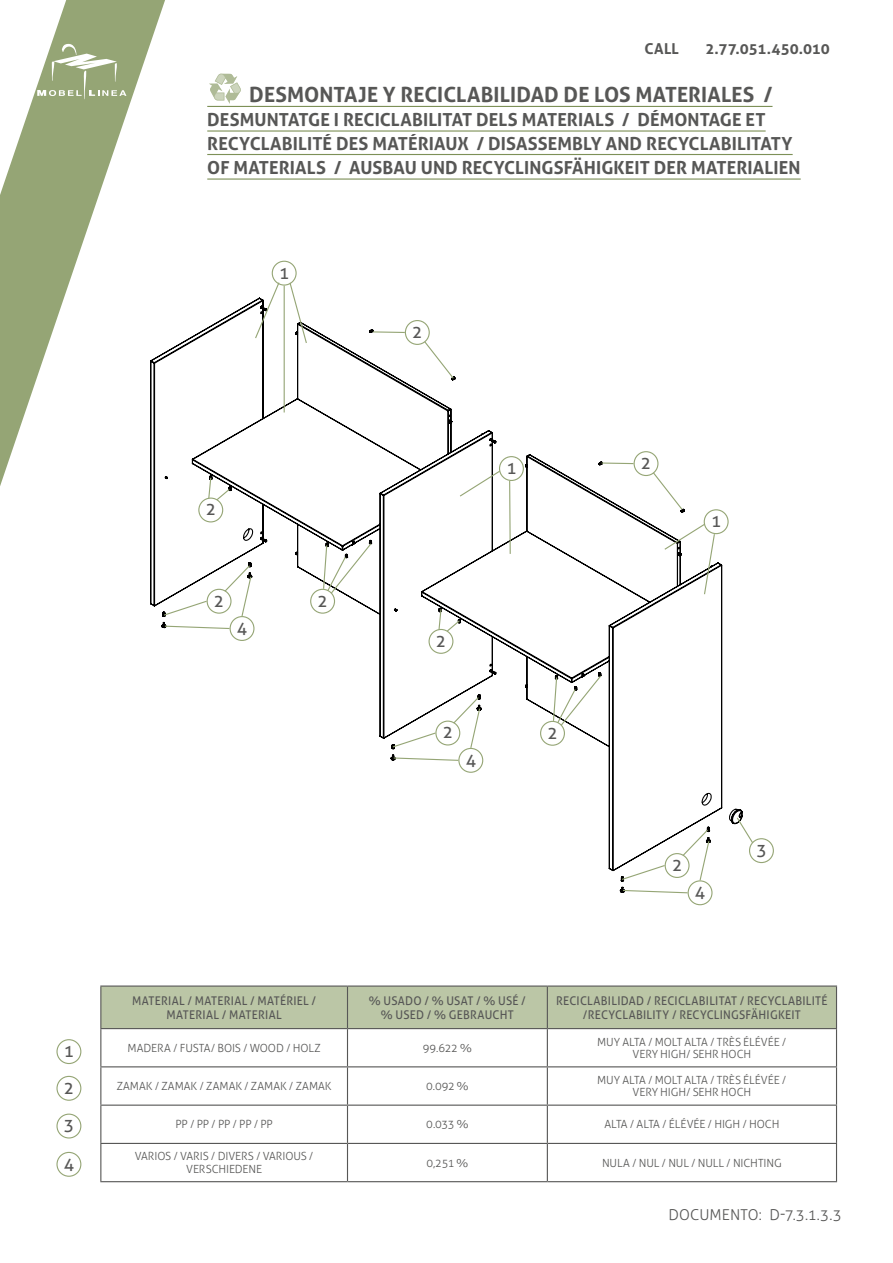
<style>
.page{position:relative;width:893px;height:1263px;background:#fff}
.page>*{position:absolute;margin:0;border:0;box-sizing:border-box;transform-origin:0 0}
.t1{font:700 21px "Aller";letter-spacing:.005em;color:#575756}
.t2{font:700 18px/24px "Aller";letter-spacing:.005em;color:#575756}
.t3{font:17.1px "Aller";color:#575756}
.t4{font:300 15px "Aller";color:#575756}
.t5{font:700 15px "Aller";letter-spacing:.005em;color:#575756}
.t6{font:12px/13.5px "Aller";letter-spacing:.025em;color:#575756;text-align:center;scale:.95 1}
.t7{font:300 11.25px/12px "Aller";letter-spacing:-.01em;color:#575756;text-align:center}
</style>
<div class="page">
<svg style="left:0;top:0;width:165px;height:486px"></svg>
<svg style="left:37px;top:44px;width:89px;height:55px"></svg>
<div style="left:101px;top:987px;width:735px;height:41px;background:#bbc6a6"></div>
<hr style="left:347px;top:1029px;width:1px;height:37px;background:#575756">
<hr style="left:347px;top:1067px;width:1px;height:37px;background:#575756">
<hr style="left:347px;top:1106px;width:1px;height:37px;background:#575756">
<hr style="left:347px;top:1144px;width:1px;height:37px;background:#575756">
<hr style="left:100px;top:1029px;width:1px;height:37px;background:#575756">
<hr style="left:100px;top:1066px;width:247px;height:1px;background:#575756">
<hr style="left:100px;top:1067px;width:1px;height:37px;background:#575756">
<hr style="left:347px;top:1066px;width:200px;height:1px;background:#575756">
<hr style="left:100px;top:1104px;width:247px;height:2px;background:#575756">
<hr style="left:100px;top:1106px;width:1px;height:37px;background:#575756">
<hr style="left:347px;top:1104px;width:200px;height:2px;background:#575756">
<hr style="left:100px;top:1143px;width:247px;height:1px;background:#575756">
<hr style="left:100px;top:1144px;width:1px;height:37px;background:#575756">
<hr style="left:347px;top:1143px;width:200px;height:1px;background:#575756">
<hr style="left:100px;top:1181px;width:247px;height:1px;background:#575756">
<hr style="left:347px;top:1181px;width:200px;height:1px;background:#575756">
<hr style="left:547px;top:1029px;width:1px;height:37px;background:#575756">
<hr style="left:836px;top:1029px;width:1px;height:37px;background:#575756">
<hr style="left:547px;top:1066px;width:290px;height:1px;background:#575756">
<hr style="left:547px;top:1067px;width:1px;height:37px;background:#575756">
<hr style="left:836px;top:1067px;width:1px;height:37px;background:#575756">
<hr style="left:547px;top:1104px;width:290px;height:2px;background:#575756">
<hr style="left:547px;top:1106px;width:1px;height:37px;background:#575756">
<hr style="left:836px;top:1106px;width:1px;height:37px;background:#575756">
<hr style="left:547px;top:1143px;width:290px;height:1px;background:#575756">
<hr style="left:547px;top:1144px;width:1px;height:37px;background:#575756">
<hr style="left:836px;top:1144px;width:1px;height:37px;background:#575756">
<hr style="left:547px;top:1181px;width:290px;height:1px;background:#575756">
<hr style="left:100px;top:985px;width:247px;height:2px;background:#575756">
<hr style="left:100px;top:987px;width:1px;height:41px;background:#575756">
<hr style="left:347px;top:985px;width:200px;height:2px;background:#575756">
<hr style="left:347px;top:987px;width:1px;height:41px;background:#575756">
<hr style="left:547px;top:985px;width:290px;height:2px;background:#575756">
<hr style="left:547px;top:987px;width:1px;height:41px;background:#575756">
<hr style="left:836px;top:987px;width:1px;height:41px;background:#575756">
<hr style="left:100px;top:1028px;width:247px;height:1px;background:#575756">
<hr style="left:347px;top:1028px;width:200px;height:1px;background:#575756">
<hr style="left:547px;top:1028px;width:290px;height:1px;background:#575756">
<hr style="left:207px;top:106px;width:565px;height:1px;background:#7d9057">
<hr style="left:207px;top:130px;width:559px;height:2px;background:#7d9057">
<hr style="left:207px;top:154px;width:586px;height:1px;background:#7d9057">
<hr style="left:207px;top:178px;width:594px;height:2px;background:#7d9057">
<svg style="left:149px;top:297px;width:594px;height:598px"></svg>
<div style="left:56px;top:1039px;width:25px;height:25px;border:1px solid #95a575;border-radius:50%"></div>
<div style="left:56px;top:1152px;width:25px;height:25px;border:1px solid #95a575;border-radius:50%"></div>
<div style="left:56px;top:1076px;width:25px;height:25px;border:1px solid #95a575;border-radius:50%"></div>
<div style="left:56px;top:1113px;width:25px;height:25px;border:1px solid #95a575;border-radius:50%"></div>
<svg style="left:209px;top:74px;width:32px;height:30px"></svg>
<div style="left:749px;top:838px;width:25px;height:25px;border:1px solid #95a575;border-radius:50%"></div>
<div style="left:704px;top:509px;width:25px;height:25px;border:1px solid #95a575;border-radius:50%"></div>
<svg style="left:736px;top:816px;width:18px;height:28px"></svg>
<div style="left:665px;top:853px;width:25px;height:25px;border:1px solid #95a575;border-radius:50%"></div>
<div style="left:688px;top:880px;width:24px;height:25px;border:1px solid #95a575;border-radius:50%"></div>
<svg style="left:621px;top:864px;width:45px;height:17px"></svg>
<svg style="left:681px;top:828px;width:29px;height:54px"></svg>
<svg style="left:622px;top:889px;width:67px;height:5px"></svg>
<div style="left:435px;top:720px;width:25px;height:25px;border:1px solid #95a575;border-radius:50%"></div>
<div style="left:458px;top:748px;width:25px;height:25px;border:1px solid #95a575;border-radius:50%"></div>
<svg style="left:391px;top:732px;width:46px;height:16px"></svg>
<svg style="left:452px;top:696px;width:29px;height:53px"></svg>
<svg style="left:393px;top:757px;width:66px;height:4px"></svg>
<div style="left:207px;top:589px;width:25px;height:25px;border:1px solid #95a575;border-radius:50%"></div>
<div style="left:230px;top:616px;width:24px;height:25px;border:1px solid #95a575;border-radius:50%"></div>
<svg style="left:163px;top:600px;width:45px;height:16px"></svg>
<svg style="left:223px;top:564px;width:29px;height:53px"></svg>
<svg style="left:164px;top:625px;width:67px;height:5px"></svg>
<svg style="left:663px;top:523px;width:53px;height:72px"></svg>
<div style="left:499px;top:456px;width:25px;height:25px;border:1px solid #95a575;border-radius:50%"></div>
<svg style="left:458px;top:470px;width:43px;height:28px"></svg>
<svg style="left:508px;top:480px;width:3px;height:75px"></svg>
<div style="left:272px;top:261px;width:25px;height:25px;border:1px solid #95a575;border-radius:50%"></div>
<hr style="left:284px;top:286px;width:1px;height:126px;background:#95a575">
<svg style="left:289px;top:281px;width:19px;height:63px"></svg>
<svg style="left:254px;top:281px;width:26px;height:58px"></svg>
<div style="left:405px;top:320px;width:25px;height:25px;border:1px solid #95a575;border-radius:50%"></div>
<svg style="left:423px;top:340px;width:32px;height:40px"></svg>
<svg style="left:372px;top:331px;width:34px;height:3px"></svg>
<div style="left:634px;top:451px;width:24px;height:25px;border:1px solid #95a575;border-radius:50%"></div>
<svg style="left:652px;top:471px;width:32px;height:40px"></svg>
<svg style="left:601px;top:462px;width:34px;height:3px"></svg>
<div style="left:198px;top:497px;width:25px;height:25px;border:1px solid #95a575;border-radius:50%"></div>
<svg style="left:208px;top:477px;width:23px;height:24px"></svg>
<div style="left:428px;top:629px;width:25px;height:25px;border:1px solid #95a575;border-radius:50%"></div>
<svg style="left:438px;top:608px;width:23px;height:25px"></svg>
<div style="left:310px;top:589px;width:25px;height:25px;border:1px solid #95a575;border-radius:50%"></div>
<svg style="left:322px;top:542px;width:50px;height:53px"></svg>
<div style="left:540px;top:721px;width:25px;height:25px;border:1px solid #95a575;border-radius:50%"></div>
<svg style="left:552px;top:674px;width:50px;height:53px"></svg>
<h3 class="t5" style="left:644px;top:39px;width:36px">CALL</h3>
<h3 class="t5" style="left:705px;top:39px;width:126px">2.77.051.450.010</h3>
<h1 class="t1" style="left:249px;top:81px;width:524px">DESMONTAJE Y RECICLABILIDAD DE LOS MATERIALES /</h1>
<h2 class="t2" style="left:207px;top:108px;width:595px">DESMUNTATGE I RECICLABILITAT DELS MATERIALS / DÉMONTAGE ET<br>RECYCLABILITÉ DES MATÉRIAUX / DISASSEMBLY AND RECYCLABILITATY<br>OF MATERIALS / AUSBAU UND RECYCLINGSFÄHIGKEIT DER MATERIALIEN</h2>
<h3 class="t3" style="left:279px;top:262px;width:12px">1</h3>
<h3 class="t3" style="left:412px;top:321px;width:12px">2</h3>
<h3 class="t3" style="left:64px;top:1040px;width:12px">1</h3>
<h3 class="t3" style="left:64px;top:1077px;width:12px">2</h3>
<h3 class="t3" style="left:64px;top:1115px;width:12px">3</h3>
<h3 class="t3" style="left:64px;top:1153px;width:12px">4</h3>
<h3 class="t3" style="left:206px;top:499px;width:12px">2</h3>
<h3 class="t3" style="left:214px;top:590px;width:12px">2</h3>
<h3 class="t3" style="left:237px;top:617px;width:12px">4</h3>
<h3 class="t3" style="left:317px;top:590px;width:12px">2</h3>
<h3 class="t3" style="left:506px;top:457px;width:12px">1</h3>
<h3 class="t3" style="left:436px;top:630px;width:12px">2</h3>
<h3 class="t3" style="left:443px;top:722px;width:12px">2</h3>
<h3 class="t3" style="left:466px;top:749px;width:12px">4</h3>
<h3 class="t3" style="left:547px;top:722px;width:12px">2</h3>
<h3 class="t3" style="left:641px;top:452px;width:12px">2</h3>
<h3 class="t3" style="left:711px;top:511px;width:12px">1</h3>
<h3 class="t3" style="left:672px;top:854px;width:12px">2</h3>
<h3 class="t3" style="left:695px;top:882px;width:12px">4</h3>
<h3 class="t3" style="left:756px;top:839px;width:12px">3</h3>
<p class="t6" style="left:132px;top:994px;width:195px">MATERIAL / MATERIAL / MATÉRIEL /<br>MATERIAL / MATERIAL</p>
<p class="t6" style="left:369px;top:994px;width:167px">% USADO / % USAT / % USÉ / % USED / % GEBRAUCHT</p>
<p class="t6" style="left:556px;top:994px;width:287px">RECICLABILIDAD / RECICLABILITAT / RECYCLABILITÉ /RECYCLABILITY / RECYCLINGSFÄHIGKEIT</p>
<p class="t7" style="left:128px;top:1042px;width:195px">MADERA / FUSTA/ BOIS / WOOD / HOLZ</p>
<p class="t7" style="left:423px;top:1042px;width:51px">99.622 %</p>
<p class="t7" style="left:597px;top:1036px;width:191px">MUY ALTA / MOLT ALTA / TRÈS ÉLÉVÉE /<br>VERY HIGH/ SEHR HOCH</p>
<p class="t7" style="left:117px;top:1080px;width:216px">ZAMAK / ZAMAK / ZAMAK / ZAMAK / ZAMAK</p>
<p class="t7" style="left:426px;top:1080px;width:44px">0.092 %</p>
<p class="t7" style="left:597px;top:1074px;width:191px">MUY ALTA / MOLT ALTA / TRÈS ÉLÉVÉE /<br>VERY HIGH/ SEHR HOCH</p>
<p class="t7" style="left:176px;top:1118px;width:99px">PP / PP / PP / PP / PP</p>
<p class="t7" style="left:426px;top:1118px;width:44px">0.033 %</p>
<p class="t7" style="left:604px;top:1118px;width:177px">ALTA / ALTA / ÉLÉVÉE / HIGH / HOCH</p>
<p class="t7" style="left:135px;top:1149px;width:180px;line-height:13.4px">VARIOS / VARIS / DIVERS / VARIOUS /<br>VERSCHIEDENE</p>
<p class="t7" style="left:426px;top:1157px;width:43px">0,251 %</p>
<p class="t7" style="left:602px;top:1157px;width:181px">NULA / NUL / NUL / NULL / NICHTING</p>
<h3 class="t4" style="left:669px;top:1206px;width:175px">DOCUMENTO: D-7.3.1.3.3</h3>
</div>
